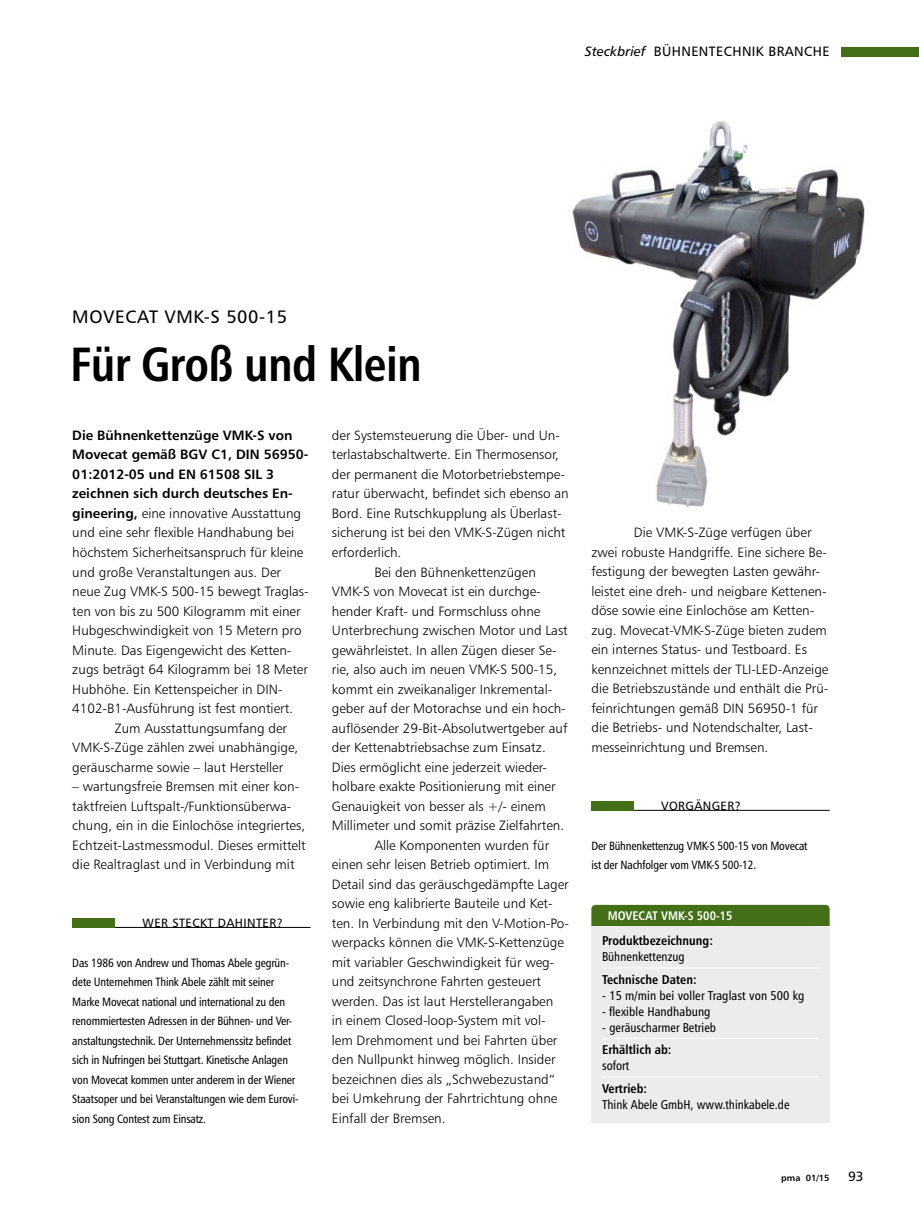
<style>
.page{position:relative;width:919px;height:1217px;background:#fff}
.page>*{position:absolute;margin:0;border:0;box-sizing:border-box;transform-origin:0 0}
.t1{font:48px "Humanist 777 BT Bold Condensed B";letter-spacing:-.015em;color:#000}
.t2{font:18px "Humanist 777 BT Roman B";letter-spacing:.035em;color:#000}
.t3{font:13.5px/19.5px "Humanist 777 BT Light B";color:#000}
.t4{font:13.5px/19.5px "Humanist 777 BT Bold B";color:#000}
.t5{font:13.5px "Humanist 777 BT Roman B";letter-spacing:.03em;color:#000}
.t6{font:12.75px "Humanist 777 BT Roman Condensed B";color:#000}
.t7{font:12.75px "Humanist 777 BT Bold Condensed B";letter-spacing:.005em;color:#000}
.t8{font:12.45px "Humanist 777 BT Bold Condensed B";color:#fff}
.t9{font:12px/19.5px "Humanist 777 BT Roman Condensed B";letter-spacing:-.015em;color:#000}
.t10{font:12px "Humanist 777 BT Roman B";letter-spacing:.035em;color:#000}
.t11{font:9px "Humanist 777 BT Bold B";color:#000}
.s1{font-family:"Humanist 777 BT Italic B"}
.s2{font-family:"Humanist 777 BT Bold B"}
</style>
<div class="page">
<div style="left:841px;top:47px;width:77px;height:9px;background:#436f16"></div>
<img style="left:572px;top:121px;width:293px;height:387px">
<div style="left:591px;top:904px;width:238px;height:37px;background:#436f16;border-radius:4px"></div>
<div style="left:591px;top:926px;width:238px;height:196px;background:#edeced"></div>
<hr style="left:602px;top:967px;width:217px;height:1px;background:#fff">
<hr style="left:602px;top:1037px;width:217px;height:1px;background:#fff">
<hr style="left:602px;top:1076px;width:217px;height:1px;background:#fff">
<hr style="left:73px;top:926px;width:237px;height:1px;background:#000">
<div style="left:72px;top:918px;width:43px;height:9px;background:#436f16"></div>
<hr style="left:592px;top:809px;width:237px;height:1px;background:#000">
<div style="left:591px;top:801px;width:43px;height:9px;background:#436f16"></div>
<p class="t5" style="left:585px;top:43px;width:246px"><span class="s1">Steckbrief</span> BÜHNENTECHNIK BRANCHE</p>
<h2 class="t2" style="left:72px;top:305px;width:216px">MOVECAT VMK-S 500-15</h2>
<h1 class="t1" style="left:70px;top:334px;width:353px">Für Groß und Klein</h1>
<p class="t4" style="left:72px;top:425px;width:237px">Die Bühnenkettenzüge VMK-S von<br>Movecat gemäß BGV C1, DIN 56950-<br>01:2012-05 und EN 61508 SIL 3 zeichnen sich durch deutsches En-</p>
<p class="t3" style="left:72px;top:503px;width:230px"><span class="s2">gineering,</span> eine innovative Ausstattung</p>
<p class="t3" style="left:72px;top:522px;width:223px">und eine sehr flexible Handhabung bei</p>
<p class="t3" style="left:72px;top:542px;width:233px">höchstem Sicherheitsanspruch für kleine</p>
<p class="t3" style="left:72px;top:561px;width:210px">und große Veranstaltungen aus. Der</p>
<p class="t3" style="left:72px;top:581px;width:238px">neue Zug VMK-S 500-15 bewegt Traglas-</p>
<p class="t3" style="left:72px;top:600px;width:230px">ten von bis zu 500 Kilogramm mit einer</p>
<p class="t3" style="left:72px;top:620px;width:231px">Hubgeschwindigkeit von 15 Metern pro</p>
<p class="t3" style="left:72px;top:639px;width:221px">Minute. Das Eigengewicht des Ketten-</p>
<p class="t3" style="left:72px;top:659px;width:237px">zugs beträgt 64 Kilogramm bei 18 Meter</p>
<p class="t3" style="left:72px;top:678px;width:212px">Hubhöhe. Ein Kettenspeicher in DIN-</p>
<p class="t3" style="left:72px;top:698px;width:222px">4102-B1-Ausführung ist fest montiert.</p>
<p class="t3" style="left:115px;top:717px;width:174px">Zum Ausstattungsumfang der</p>
<p class="t3" style="left:72px;top:737px;width:227px">VMK-S-Züge zählen zwei unabhängige,</p>
<p class="t3" style="left:72px;top:756px;width:212px">geräuscharme sowie – laut Hersteller</p>
<p class="t3" style="left:72px;top:776px;width:235px">– wartungsfreie Bremsen mit einer kon&shy;taktfreien Luftspalt-/Funktionsüberwa&shy;chung, ein in die Einlochöse integriertes, Echtzeit-Lastmessmodul. Dieses ermittelt die Realtraglast und in Verbindung mit</p>
<p class="t10" style="left:142px;top:915px;width:142px">WER STECKT DAHINTER?</p>
<p class="t9" style="left:72px;top:952px;width:228px">Das 1986 von Andrew und Thomas Abele gegrün&shy;dete Unternehmen Think Abele zählt mit seiner Marke Movecat national und international zu den renommiertesten Adressen in der Bühnen- und Ver&shy;anstaltungstechnik. Der Unternehmenssitz befindet sich in Nufringen bei Stuttgart. Kinetische Anlagen von Movecat kommen unter anderem in der Wiener Staatsoper und bei Veranstaltungen wie dem Eurovi&shy;sion Song Contest zum Einsatz.</p>
<p class="t3" style="left:332px;top:425px;width:230px">der Systemsteuerung die Über- und Un-</p>
<p class="t3" style="left:332px;top:444px;width:229px">terlastabschaltwerte. Ein Thermosensor,</p>
<p class="t3" style="left:332px;top:464px;width:234px">der permanent die Motorbetriebstempe-</p>
<p class="t3" style="left:332px;top:483px;width:238px">ratur überwacht, befindet sich ebenso an</p>
<p class="t3" style="left:332px;top:503px;width:231px">Bord. Eine Rutschkupplung als Überlast-</p>
<p class="t3" style="left:332px;top:522px;width:235px">sicherung ist bei den VMK-S-Zügen nicht</p>
<p class="t3" style="left:332px;top:542px;width:71px">erforderlich.</p>
<p class="t3" style="left:374px;top:561px;width:163px">Bei den Bühnenkettenzügen</p>
<p class="t3" style="left:332px;top:581px;width:210px">VMK-S von Movecat ist ein durchge-</p>
<p class="t3" style="left:332px;top:600px;width:210px">hender Kraft- und Formschluss ohne</p>
<p class="t3" style="left:332px;top:620px;width:237px">Unterbrechung zwischen Motor und Last</p>
<p class="t3" style="left:332px;top:639px;width:226px">gewährleistet. In allen Zügen dieser Se-</p>
<p class="t3" style="left:332px;top:659px;width:227px">rie, also auch im neuen VMK-S 500-15,</p>
<p class="t3" style="left:332px;top:678px;width:222px">kommt ein zweikanaliger Inkremental-</p>
<p class="t3" style="left:332px;top:698px;width:235px">geber auf der Motorachse und ein hoch-</p>
<p class="t3" style="left:332px;top:717px;width:237px">auflösender 29-Bit-Absolutwertgeber auf</p>
<p class="t3" style="left:332px;top:737px;width:215px">der Kettenabtriebsachse zum Einsatz.</p>
<p class="t3" style="left:332px;top:756px;width:217px">Dies ermöglicht eine jederzeit wieder-</p>
<p class="t3" style="left:332px;top:776px;width:225px">holbare exakte Positionierung mit einer</p>
<p class="t3" style="left:332px;top:795px;width:215px">Genauigkeit von besser als +/- einem</p>
<p class="t3" style="left:332px;top:815px;width:234px">Millimeter und somit präzise Zielfahrten.</p>
<p class="t3" style="left:374px;top:834px;width:176px">Alle Komponenten wurden für</p>
<p class="t3" style="left:332px;top:854px;width:219px">einen sehr leisen Betrieb optimiert. Im</p>
<p class="t3" style="left:332px;top:873px;width:238px">Detail sind das geräuschgedämpfte Lager</p>
<p class="t3" style="left:332px;top:893px;width:222px">sowie eng kalibrierte Bauteile und Ket-</p>
<p class="t3" style="left:332px;top:912px;width:238px">ten. In Verbindung mit den V-Motion-Po-</p>
<p class="t3" style="left:332px;top:932px;width:234px">werpacks können die VMK-S-Kettenzüge</p>
<p class="t3" style="left:332px;top:951px;width:224px">mit variabler Geschwindigkeit für weg-</p>
<p class="t3" style="left:332px;top:971px;width:211px">und zeitsynchrone Fahrten gesteuert</p>
<p class="t3" style="left:332px;top:990px;width:223px">werden. Das ist laut Herstellerangaben</p>
<p class="t3" style="left:332px;top:1010px;width:215px">in einem Closed-loop-System mit vol-</p>
<p class="t3" style="left:332px;top:1029px;width:227px">lem Drehmoment und bei Fahrten über</p>
<p class="t3" style="left:332px;top:1049px;width:225px">den Nullpunkt hinweg möglich. Insider</p>
<p class="t3" style="left:332px;top:1068px;width:225px">bezeichnen dies als „Schwebezustand“</p>
<p class="t3" style="left:332px;top:1088px;width:227px">bei Umkehrung der Fahrtrichtung ohne</p>
<p class="t3" style="left:332px;top:1107px;width:115px">Einfall der Bremsen.</p>
<p class="t3" style="left:591px;top:522px;width:239px;text-indent:43px">Die VMK-S-Züge verfügen über zwei robuste Handgriffe. Eine sichere Be&shy;festigung der bewegten Lasten gewähr&shy;leistet eine dreh- und neigbare Kettenen&shy;döse sowie eine Einlochöse am Ketten&shy;zug. Movecat-VMK-S-Züge bieten zudem ein internes Status- und Testboard. Es kennzeichnet mittels der TLI-LED-Anzeige die Betriebszustände und enthält die Prü&shy;feinrichtungen gemäß DIN 56950-1 für die Betriebs- und Notendschalter, Last&shy;messeinrichtung und Bremsen.</p>
<p class="t10" style="left:661px;top:798px;width:81px">VORGÄNGER?</p>
<p class="t9" style="left:591px;top:835px;width:218px">Der Bühnenkettenzug VMK-S 500-15 von Movecat ist der Nachfolger vom VMK-S 500-12.</p>
<p class="t8" style="left:607px;top:907px;width:126px">Movecat VMK-S 500-15</p>
<p class="t7" style="left:602px;top:932px;width:112px">Produktbezeichnung:</p>
<p class="t6" style="left:602px;top:948px;width:84px">Bühnenkettenzug</p>
<p class="t7" style="left:602px;top:970px;width:96px">Technische Daten:</p>
<p class="t6" style="left:602px;top:987px;width:204px">- 15 m/min bei voller Traglast von 500 kg</p>
<p class="t6" style="left:602px;top:1003px;width:110px">- flexible Handhabung</p>
<p class="t6" style="left:602px;top:1019px;width:116px">- geräuscharmer Betrieb</p>
<p class="t7" style="left:602px;top:1041px;width:71px">Erhältlich ab:</p>
<p class="t6" style="left:602px;top:1057px;width:29px">sofort</p>
<p class="t7" style="left:602px;top:1079px;width:47px">Vertrieb:</p>
<p class="t6" style="left:602px;top:1096px;width:189px">Think Abele GmbH, www.thinkabele.de</p>
<p class="t11" style="left:781px;top:1171px;width:50px">pma 01/15</p>
<p class="t5" style="left:848px;top:1167px;width:17px">93</p>
</div>
